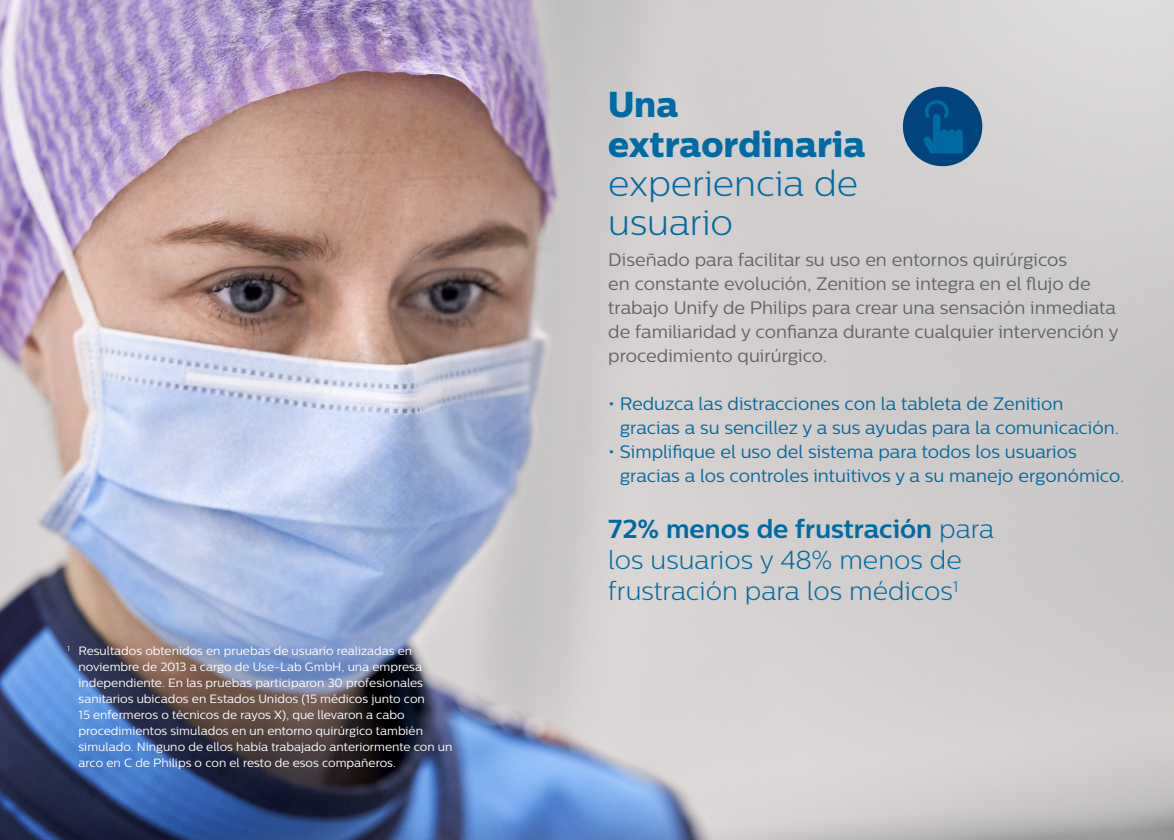
<style>
.page{position:relative;width:1174px;height:840px;background:#fff}
.page>*{position:absolute;margin:0;border:0;box-sizing:border-box;transform-origin:0 0}
._03_Introduction{font:300 36px/39.2px "Centrale Sans";color:#006ba3}
._03_Introduction-2{font:300 26px/31.2px "Centrale Sans";color:#006ba3}
._01_Body_Copy{font:18px/24px "Centrale Sans";color:#636366}
._01_Body_Copy-2{font:18px/24px "Centrale Sans";color:#006ba3}
._04_Caption{font:12px/16px "Centrale Sans";color:#fff}
.s1{font-family:"Centrale Sans X Bold";font-weight:400}
.s2{font-weight:700}
</style>
<div class="page">
<img style="left:0;top:0;width:1174px;height:839px">
<div style="left:903px;top:87px;width:79px;height:79px;background:#01437c;border-radius:50%"></div>
<svg style="left:923px;top:100px;width:39px;height:53px"></svg>
<p class="_04_Caption" style="left:79px;top:642px;width:375px;text-indent:-11px"><sup>1</sup> Resultados obtenidos en pruebas de usuario realizadas en noviembre de 2013 a cargo de Use-Lab GmbH, una empresa independiente. En las pruebas participaron 30 profesionales sanitarios ubicados en Estados Unidos (15 médicos junto con<br>15 enfermeros o técnicos de rayos X), que llevaron a cabo procedimientos simulados en un entorno quirúrgico también simulado. Ninguno de ellos había trabajado anteriormente con un arco en C de Philips o con el resto de esos compañeros.</p>
<p class="_03_Introduction" style="left:608px;top:85px;width:259px"><span class="s1">Una extraordinaria </span>experiencia de usuario</p>
<p class="_01_Body_Copy" style="left:608px;top:247px;width:512px">Diseñado para facilitar su uso en entornos quirúrgicos<br>en constante evolución, Zenition se integra en el flujo de trabajo Unify de Philips para crear una sensación inmediata de familiaridad y confianza durante cualquier intervención y procedimiento quirúrgico.</p>
<p class="_01_Body_Copy-2" style="left:620px;top:391px;width:500px;text-indent:-12px">• Reduzca las distracciones con la tableta de Zenition gracias a su sencillez y a sus ayudas para la comunicación.</p>
<p class="_01_Body_Copy-2" style="left:620px;top:439px;width:506px;text-indent:-12px">• Simplifique el uso del sistema para todos los usuarios gracias a los controles intuitivos y a su manejo ergonómico.</p>
<p class="_03_Introduction-2" style="left:608px;top:512px;width:387px"><span class="s2">72% menos de frustración</span> para los usuarios y 48% menos de frustración para los médicos<sup>1</sup></p>
</div>
